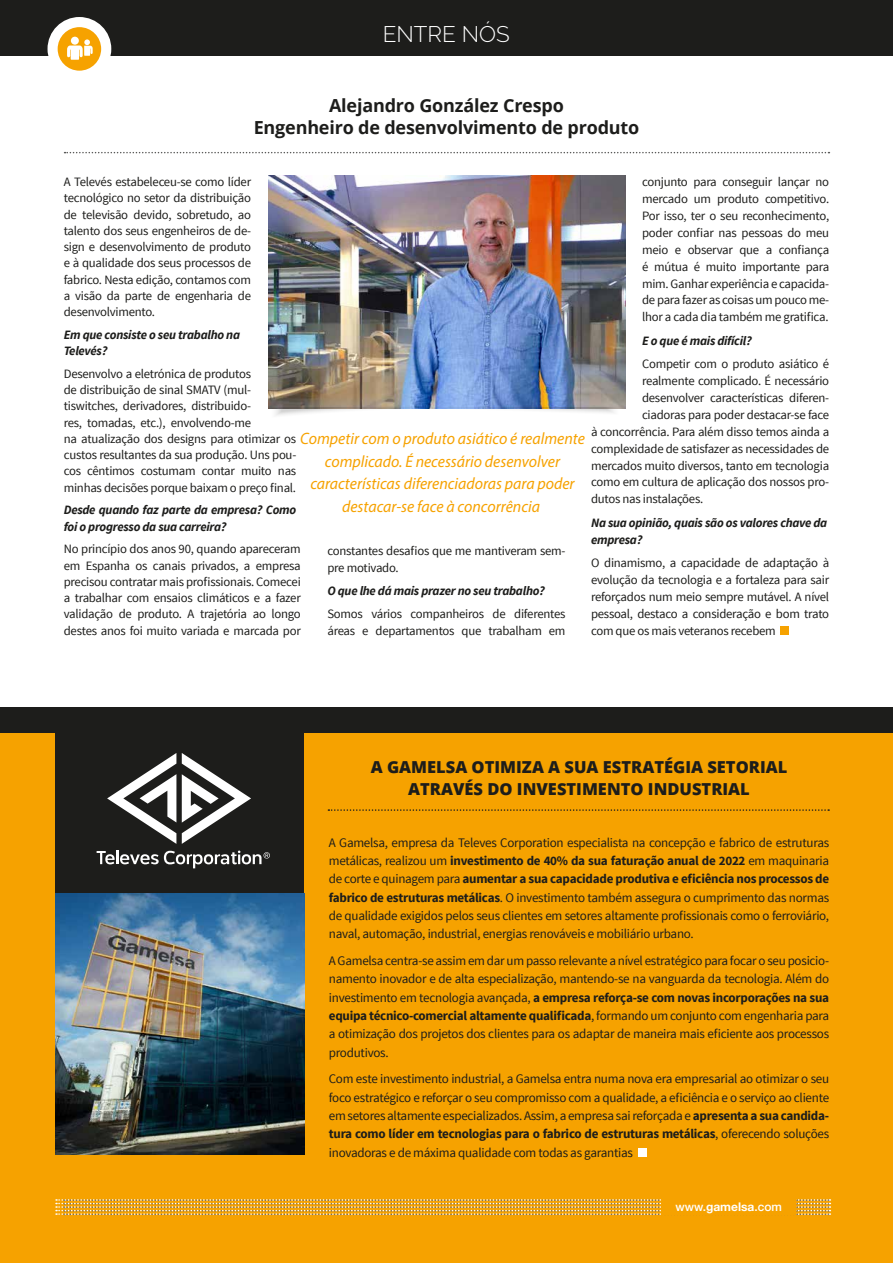
<style>
.page{position:relative;width:893px;height:1263px;background:#fff}
.page>*{position:absolute;margin:0;border:0;box-sizing:border-box;transform-origin:0 0}
.t1{font:300 22.5px "Raleway";color:#fff}
.t2{font:700 18px/22.5px "Open Sans";letter-spacing:-.01em;color:#1d1d1b;text-align:center}
.t3{font:italic 16.5px/22.5px "Myriad Pro";color:#f6a200;text-align:center;scale:.96 1}
.t4{font:800 16.5px/22.5px "Open Sans";color:#1d1d1b;text-align:center}
.t5{font:13.05px/18.3px "Source Sans Pro";letter-spacing:-.02em;color:#1d1d1b;text-align:justify}
.t6{font:12.75px/16.2px "Source Sans Pro";letter-spacing:-.02em;color:#1d1d1b;text-align:justify}
.t7{font:italic 700 12.75px/16.2px "Source Sans Pro";letter-spacing:-.02em;color:#1d1d1b}
.t8{font:500 12px "Helvetica Neue LT Std";color:#fff}
.s1{font-weight:700}
</style>
<div class="page">
<div style="left:0;top:728px;width:893px;height:535px;background:#f6a200"></div>
<svg style="left:56px;top:1199px;width:774px;height:16px"></svg>
<div style="left:0;top:0;width:893px;height:56px;background:#1d1d1b"></div>
<div style="left:0;top:707px;width:893px;height:25px;background:#1d1d1b"></div>
<div style="left:55px;top:728px;width:249px;height:166px;background:#1d1d1b"></div>
<div style="left:48px;top:17px;width:63px;height:64px;background:#fff;border-radius:50%"></div>
<svg style="left:56px;top:26px;width:47px;height:46px"></svg>
<div style="left:55px;top:24px;width:49px;height:50px;border:3px solid #fff;border-radius:50%"></div>
<div style="left:71px;top:37px;width:8px;height:8px;background:#fff;border-radius:50%"></div>
<svg style="left:67px;top:39px;width:26px;height:21px"></svg>
<div style="left:662px;top:1199px;width:134px;height:16px;background:#f6a200"></div>
<svg style="left:65px;top:152px;width:764px;height:1px"></svg>
<img style="left:55px;top:893px;width:249px;height:262px">
<svg style="left:107px;top:753px;width:69px;height:91px"></svg>
<svg style="left:182px;top:753px;width:69px;height:91px"></svg>
<svg style="left:97px;top:850px;width:173px;height:18px"></svg>
<div style="left:638px;top:1148px;width:9px;height:9px;background:#fff"></div>
<img style="left:268px;top:176px;width:357px;height:233px">
<svg style="left:270px;top:407px;width:351px;height:9px"></svg>
<svg style="left:328px;top:809px;width:501px;height:2px"></svg>
<div style="left:780px;top:626px;width:9px;height:8px;background:#f6a200"></div>
<h1 class="t1" style="left:383px;top:21px;width:128px">ENTRE NÓS</h1>
<h2 class="t2" style="left:254px;top:93px;width:387px">Alejandro González Crespo<br>Engenheiro de desenvolvimento de produto</h2>
<p class="t6" style="left:64px;top:174px;width:189px">A Televés estabeleceu-se como líder tecnológico no setor da distribuição de televisão devido, sobretudo, ao talento dos seus engenheiros de de&shy;sign e desenvolvimento de produto e à qualidade dos seus processos de fabrico. Nesta edição, contamos com a visão da parte de engenharia de desenvolvimento.</p>
<p class="t7" style="left:64px;top:326px;width:178px">Em que consiste o seu trabalho na<br>Televés?</p>
<p class="t6" style="left:64px;top:366px;width:234px;text-align:left">Desenvolvo a eletrónica de produtos<br>de distribuição de sinal SMATV (mul&shy;tiswitches, derivadores, distribuido-<br>res, tomadas, etc.), envolvendo-me<br>na atualização dos designs para otimizar os custos resultantes da sua produção. Uns pou&shy;cos cêntimos costumam contar muito nas minhas decisões porque baixam o preço final.</p>
<p class="t7" style="left:64px;top:502px;width:234px">Desde quando faz parte da empresa? Como foi o progresso da sua carreira?</p>
<p class="t6" style="left:64px;top:541px;width:239px">No princípio dos anos 90, quando apareceram em Espanha os canais privados, a empresa precisou contratar mais profissionais. Comecei a trabalhar com ensaios climáticos e a fazer validação de produto. A trajetória ao longo destes anos foi muito variada e marcada por</p>
<p class="t6" style="left:327px;top:542px;width:240px;line-height:16.8px">constantes desafios que me mantiveram sem&shy;pre motivado.</p>
<p class="t6" style="left:642px;top:174px;width:189px;line-height:17px">conjunto para conseguir lançar no mercado um produto competitivo.<br>Por isso, ter o seu reconhecimento, poder confiar nas pessoas do meu meio e observar que a confiança é mútua é muito importante para mim. Ganhar experiência e capacida&shy;de para fazer as coisas um pouco me&shy;lhor a cada dia também me gratifica.</p>
<p class="t7" style="left:642px;top:332px;width:111px">E o que é mais difícil?</p>
<p class="t6" style="left:642px;top:356px;width:189px">Competir com o produto asiático é</p>
<p class="t6" style="left:642px;top:373px;width:189px">realmente complicado. É necessário</p>
<p class="t6" style="left:642px;top:390px;width:189px">desenvolver características diferen-</p>
<p class="t6" style="left:642px;top:407px;width:189px">ciadoras para poder destacar-se face</p>
<p class="t6" style="left:591px;top:424px;width:240px">à concorrência. Para além disso temos ainda a</p>
<p class="t6" style="left:591px;top:440px;width:240px">complexidade de satisfazer as necessidades de</p>
<p class="t6" style="left:591px;top:457px;width:240px">mercados muito diversos, tanto em tecnologia</p>
<p class="t6" style="left:591px;top:474px;width:240px">como em cultura de aplicação dos nossos pro-</p>
<p class="t6" style="left:591px;top:491px;width:114px">dutos nas instalações.</p>
<p class="t7" style="left:591px;top:514px;width:238px;line-height:17px">Na sua opinião, quais são os valores chave da empresa?</p>
<p class="t6" style="left:591px;top:554px;width:240px;line-height:17px">O dinamismo, a capacidade de adaptação à evolução da tecnologia e a fortaleza para sair reforçados num meio sempre mutável. A nível pessoal, destaco a consideração e bom trato com que os mais veteranos recebem</p>
<p class="t3" style="left:300px;top:427px;width:298px">Competir com o produto asiático é realmente complicado. É necessário desenvolver características diferenciadoras para poder destacar-se face à concorrência</p>
<p class="t7" style="left:327px;top:582px;width:219px">O que lhe dá mais prazer no seu trabalho?</p>
<p class="t6" style="left:327px;top:605px;width:240px;line-height:16.8px">Somos vários companheiros de diferentes áreas e departamentos que trabalham em</p>
<p class="t4" style="left:371px;top:755px;width:418px">A GAMELSA OTIMIZA A SUA ESTRATÉGIA SETORIAL<br>ATRAVÉS DO INVESTIMENTO INDUSTRIAL</p>
<p class="t5" style="left:329px;top:834px;width:502px">A Gamelsa, empresa da Televes Corporation especialista na concepção e fabrico de estruturas metálicas, realizou um <span class="s1">investimento de 40% da sua faturação anual de 2022</span> em maquinaria de corte e quinagem para <span class="s1">aumentar a sua capacidade produtiva e eficiência nos processos de fabrico de estruturas metálicas</span>. O investimento também assegura o cumprimento das normas de qualidade exigidos pelos seus clientes em setores altamente profissionais como o ferroviário, naval, automação, industrial, energias renováveis e mobiliário urbano.</p>
<p class="t5" style="left:329px;top:952px;width:502px">A Gamelsa centra-se assim em dar um passo relevante a nível estratégico para focar o seu posicio&shy;namento inovador e de alta especialização, mantendo-se na vanguarda da tecnologia. Além do investimento em tecnologia avançada, <span class="s1">a empresa reforça-se com novas incorporações na sua equipa técnico-comercial altamente qualificada</span>, formando um conjunto com engenharia para a otimização dos projetos dos clientes para os adaptar de maneira mais eficiente aos processos produtivos.</p>
<p class="t5" style="left:329px;top:1070px;width:502px">Com este investimento industrial, a Gamelsa entra numa nova era empresarial ao otimizar o seu foco estratégico e reforçar o seu compromisso com a qualidade, a eficiência e o serviço ao cliente em setores altamente especializados. Assim, a empresa sai reforçada e <span class="s1">apresenta a sua candida&shy;tura como líder em tecnologias para o fabrico de estruturas metálicas</span>, oferecendo soluções inovadoras e de máxima qualidade com todas as garantias</p>
<p class="t8" style="left:675px;top:1200px;width:108px">www.<span class="s1">gamelsa</span>.com</p>
</div>
